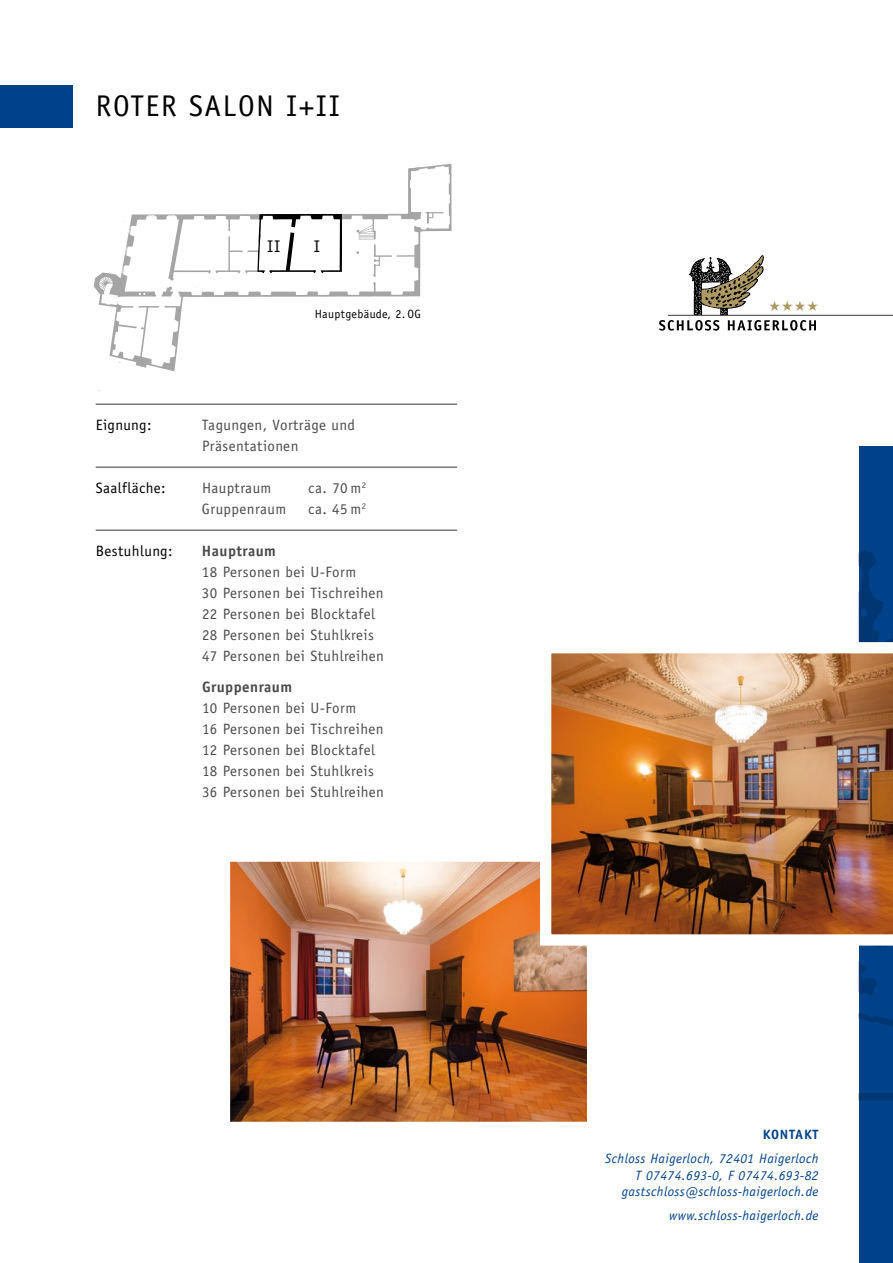
<style>
.page{position:relative;width:893px;height:1263px;background:#fff}
.page>*{position:absolute;margin:0;border:0;box-sizing:border-box;transform-origin:0 0}
.t1{font:30px "Officina Sans";letter-spacing:.06em;color:#000}
.t2{font:16.8px "Officina Sans";color:#000}
.t3{font:15px/21px "Officina Sans";letter-spacing:.03em;color:#4b4b4d}
.t4{font:15px "Officina Sans";letter-spacing:.03em;color:#000}
.t5{font:700 15px "Officina Sans";letter-spacing:.03em;color:#4b4b4d}
.t6{font:italic 13.5px/16.5px "Officina Sans";letter-spacing:.03em;color:#004289;text-align:right}
.t7{font:700 13.5px "Officina Sans";letter-spacing:.06em;color:#004289}
.t8{font:12px "Officina Sans";letter-spacing:.03em;color:#000}
.s1{color:#4b4b4d}
</style>
<div class="page">
<svg style="left:659px;top:255px;width:234px;height:76px"></svg>
<div style="left:0;top:85px;width:72px;height:43px;background:#004289"></div>
<div style="left:859px;top:446px;width:34px;height:817px;background:#004289"></div>
<svg style="left:859px;top:550px;width:34px;height:550px"></svg>
<img style="left:231px;top:862px;width:355px;height:259px">
<img style="left:540px;top:642px;width:353px;height:303px">
<svg style="left:94px;top:163px;width:358px;height:209px"></svg>
<hr style="left:96px;top:404px;width:361px;height:1px;background:#4b4b4d">
<hr style="left:96px;top:467px;width:361px;height:1px;background:#4b4b4d">
<hr style="left:96px;top:530px;width:361px;height:1px;background:#4b4b4d">
<h1 class="t1" style="left:96px;top:88px;width:246px">Roter Salon I+II</h1>
<p class="t2" style="left:267px;top:236px;width:15px">II</p>
<p class="t2" style="left:314px;top:236px;width:8px">I</p>
<p class="t8" style="left:315px;top:307px;width:108px">Hauptgebäude, 2. OG</p>
<p class="t3" style="left:202px;top:414px;width:154px;text-indent:6px">agungen, Vorträge und<br>Präsentationen</p>
<p class="t4" style="left:96px;top:416px;width:86px">Eignung: <span class="s1">T</span></p>
<p class="t4" style="left:96px;top:479px;width:72px">Saalfläche:</p>
<p class="t3" style="left:202px;top:477px;width:71px">Hauptraum</p>
<p class="t3" style="left:308px;top:477px;width:59px">ca. 70 m<sup>2</sup></p>
<p class="t3" style="left:202px;top:498px;width:86px">Gruppenraum</p>
<p class="t3" style="left:308px;top:498px;width:59px">ca. 45 m<sup>2</sup></p>
<p class="t4" style="left:96px;top:542px;width:79px">Bestuhlung:</p>
<p class="t5" style="left:202px;top:541px;width:75px">Hauptraum</p>
<p class="t3" style="left:202px;top:561px;width:184px">18 Personen bei U-Form<br>30 Personen bei Tischreihen<br>22 Personen bei Blocktafel<br>28 Personen bei Stuhlkreis<br>47 Personen bei Stuhlreihen</p>
<p class="t5" style="left:202px;top:678px;width:92px">Gruppenraum</p>
<p class="t3" style="left:202px;top:698px;width:184px">10 Personen bei U-Form<br>16 Personen bei Tischreihen<br>12 Personen bei Blocktafel<br>18 Personen bei Stuhlkreis<br>36 Personen bei Stuhlreihen</p>
<p class="t7" style="left:763px;top:1126px;width:57px">Kontakt</p>
<p class="t6" style="left:605px;top:1151px;width:215px">Schloss Haigerloch, 72401 Haigerloch<br>T 07474.693-0, F 07474.693-82 gastschloss@schloss-haigerloch.de</p>
<p class="t6" style="left:669px;top:1208px;width:151px">www.schloss-haigerloch.de</p>
</div>
